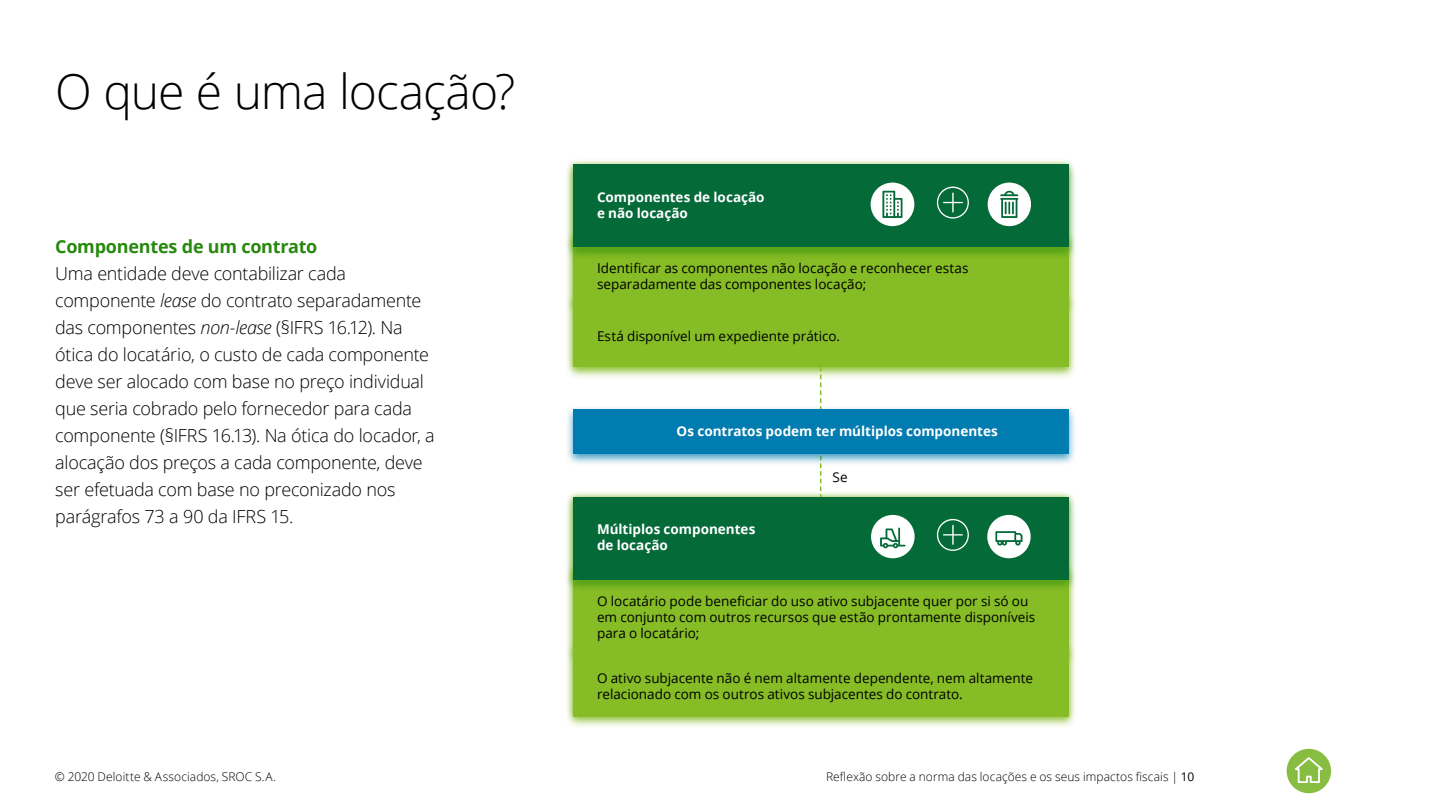
<style>
.page{position:relative;width:1440px;height:810px;background:#fff}
.page>*{position:absolute;margin:0;border:0;box-sizing:border-box;transform-origin:0 0}
.Story_heading_light{font:300 48px "Open Sans";letter-spacing:-.02em;color:#000}
.Body_copy__12_18pt{font:300 18px/27px "Open Sans";letter-spacing:-.015em;color:#000}
.Subhead_A__12_18pt{font:700 18px "Open Sans";letter-spacing:-.015em;color:#26890d}
.Subhead_A__12_18pt-2{font:13.5px/16.2px "Open Sans";color:#000}
.Subhead_A__12_18pt-3{font:700 13.5px/16.2px "Open Sans";color:#fff}
.t1{font:300 12px "Open Sans";letter-spacing:.005em;color:#000}
.s1{font-style:italic}
.s2{font-weight:400}
</style>
<div class="page">
<svg style="left:820px;top:466px;width:1px;height:24px"></svg>
<div style="left:565px;top:646px;width:512px;height:83px;background:#86bc25;opacity:.75"></div>
<div style="left:566px;top:643px;width:509px;height:80px;background:#86bc25;opacity:.75"></div>
<div style="left:573px;top:649px;width:495px;height:68px;background:#86bc25"></div>
<div style="left:565px;top:565px;width:512px;height:101px;background:#86bc25"></div>
<div style="left:566px;top:562px;width:509px;height:98px;background:#86bc25;opacity:.75"></div>
<div style="left:573px;top:569px;width:495px;height:85px;background:#86bc25"></div>
<div style="left:565px;top:493px;width:512px;height:99px;background:#26890d;opacity:.75"></div>
<div style="left:566px;top:490px;width:509px;height:96px;background:#86bc25;opacity:.75"></div>
<div style="left:573px;top:497px;width:495px;height:83px;background:#046a38"></div>
<svg style="left:871px;top:515px;width:44px;height:43px"></svg>
<svg style="left:987px;top:515px;width:44px;height:43px"></svg>
<div style="left:565px;top:296px;width:512px;height:83px;background:#86bc25;opacity:.75"></div>
<div style="left:566px;top:293px;width:509px;height:80px;background:#86bc25;opacity:.75"></div>
<div style="left:573px;top:299px;width:495px;height:68px;background:#86bc25"></div>
<div style="left:565px;top:233px;width:512px;height:84px;background:#86bc25"></div>
<div style="left:566px;top:230px;width:509px;height:81px;background:#86bc25;opacity:.75"></div>
<div style="left:573px;top:237px;width:495px;height:67px;background:#86bc25"></div>
<div style="left:565px;top:161px;width:512px;height:99px;background:#26890d;opacity:.75"></div>
<div style="left:566px;top:158px;width:509px;height:96px;background:#86bc25;opacity:.75"></div>
<div style="left:573px;top:165px;width:495px;height:82px;background:#046a38"></div>
<svg style="left:871px;top:183px;width:43px;height:43px"></svg>
<svg style="left:988px;top:183px;width:43px;height:43px"></svg>
<svg style="left:937px;top:187px;width:32px;height:32px"></svg>
<svg style="left:937px;top:519px;width:32px;height:32px"></svg>
<svg style="left:820px;top:367px;width:1px;height:37px"></svg>
<div style="left:565px;top:405px;width:512px;height:61px;background:#007cb0;opacity:.75"></div>
<div style="left:573px;top:409px;width:495px;height:44px;background:#007cb0"></div>
<svg style="left:1287px;top:749px;width:44px;height:44px"></svg>
<p class="Story_heading_light" style="left:55px;top:59px;width:462px">O que é uma locação?</p>
<p class="Subhead_A__12_18pt" style="left:55px;top:234px;width:264px">Componentes de um contrato</p>
<p class="Body_copy__12_18pt" style="left:55px;top:260px;width:381px">Uma entidade deve contabilizar cada componente <span class="s1">lease</span> do contrato separadamente das componentes <span class="s1">non-lease</span> (§IFRS 16.12). Na ótica do locatário, o custo de cada componente deve ser alocado com base no preço individual que seria cobrado pelo fornecedor para cada componente (§IFRS 16.13). Na ótica do locador, a alocação dos preços a cada componente, deve ser efetuada com base no preconizado nos parágrafos 73 a 90 da IFRS 15.</p>
<p class="Subhead_A__12_18pt-3" style="left:597px;top:189px;width:169px">Componentes de locação e não locação</p>
<p class="Subhead_A__12_18pt-2" style="left:597px;top:259px;width:373px">Identificar as componentes não locação e reconhecer estas separadamente das componentes locação;</p>
<p class="Subhead_A__12_18pt-2" style="left:597px;top:328px;width:245px">Está disponível um expediente prático.</p>
<p class="Subhead_A__12_18pt-3" style="left:677px;top:423px;width:323px">Os contratos podem ter múltiplos componentes</p>
<p class="Subhead_A__12_18pt-3" style="left:597px;top:521px;width:160px">Múltiplos componentes de locação</p>
<p class="Subhead_A__12_18pt-2" style="left:832px;top:469px;width:17px">Se</p>
<p class="Subhead_A__12_18pt-2" style="left:597px;top:593px;width:440px">O locatário pode beneficiar do uso ativo subjacente quer por si só ou em conjunto com outros recursos que estão prontamente disponíveis para o locatário;</p>
<p class="Subhead_A__12_18pt-2" style="left:597px;top:669px;width:438px">O ativo subjacente não é nem altamente dependente, nem altamente relacionado com os outros ativos subjacentes do contrato.</p>
<p class="t1" style="left:55px;top:769px;width:223px">© 2020 Deloitte &amp; Associados, SROC S.A.</p>
<p class="t1" style="left:826px;top:769px;width:370px">Reflexão sobre a norma das locações e os seus impactos fiscais | <span class="s2">10</span></p>
</div>
